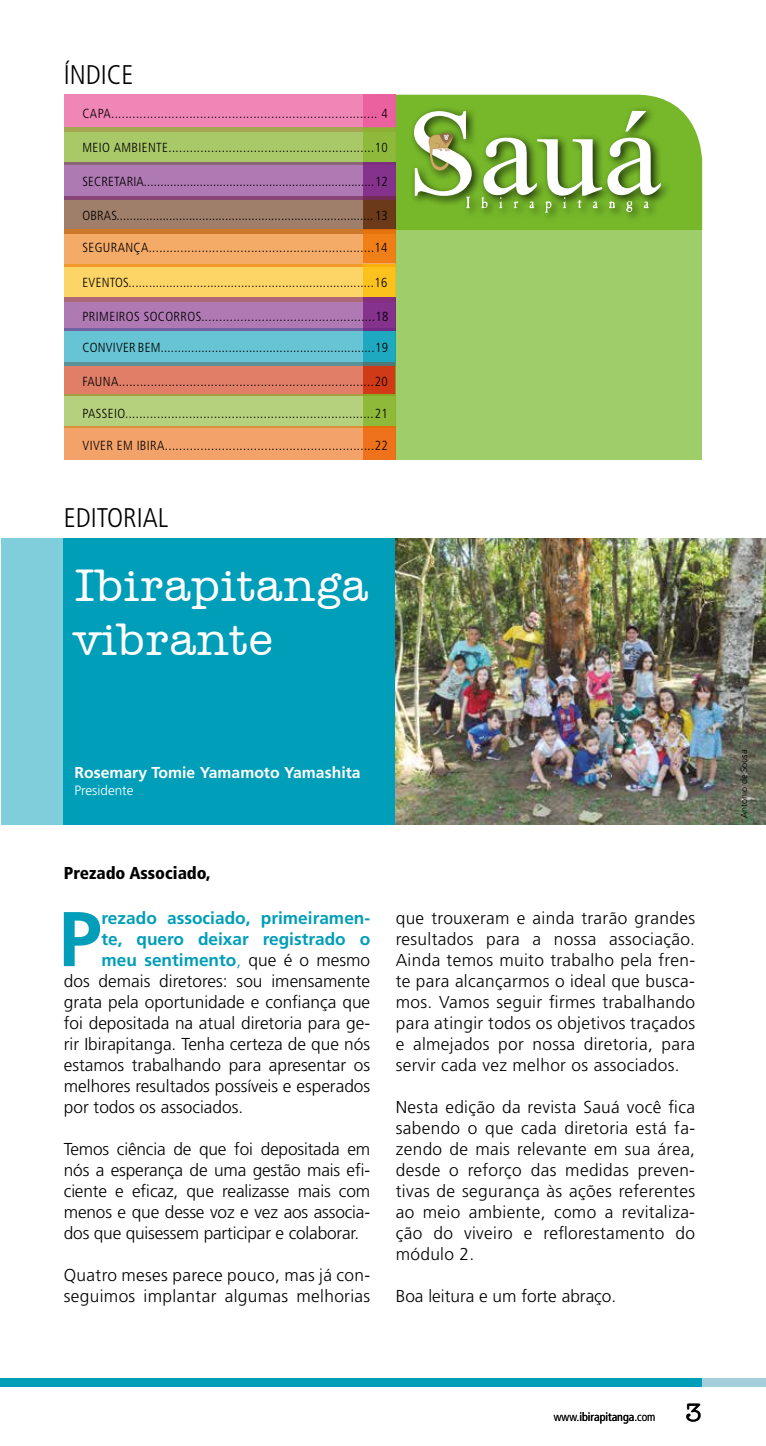
<style>
.page{position:relative;width:766px;height:1446px;background:#fff}
.page>*{position:absolute;margin:0;border:0;box-sizing:border-box;transform-origin:0 0}
.t1{font:700 77.4px "Frutiger LT Std";color:#009eb8}
.t2{font:500 46.8px/54.2px "Amer Typewriter IT Cby BT";letter-spacing:.02em;color:#fff}
.t3{font:300 condensed 27px "Frutiger LT Std";color:#000}
.t4{font:300 17.25px/21px "Frutiger LT Std";color:#000;text-align:justify}
.t5{font:700 17.25px "Frutiger LT Std";color:#009eb8}
.t6{font:300 17.25px/21px "Frutiger LT Std";letter-spacing:.02em;color:#000}
.t7{font:900 condensed 17.25px "Frutiger LT Std";color:#000}
.t8{font:700 15.75px "Frutiger LT Std";color:#fff}
.t9{font:300 13.5px "Frutiger LT Std";color:#fff}
.t10{font:300 condensed 13.2px "Frutiger LT Std";letter-spacing:.03em;color:#000}
.t11{font:300 condensed 13.2px "Frutiger LT Std";letter-spacing:.01em;color:#000}
.t12{font:condensed 12px "Frutiger LT Std";color:#000}
.t13{font:300 9px "Frutiger LT Std";color:#000}
.s1{font-weight:300}
.s2{font-weight:300;color:#000}
.s3{font-family:"American Typewriter Std";font-weight:500;font-stretch:normal;font-size:25.5px}
</style>
<div class="page">
<div style="left:64px;top:362px;width:331px;height:34px;background:#e07e67"></div>
<div style="left:362px;top:362px;width:33px;height:34px;background:#d03a17"></div>
<div style="left:0;top:1378px;width:702px;height:9px;background:#009eb8"></div>
<div style="left:702px;top:1378px;width:63px;height:9px;background:#a4cedc"></div>
<div style="left:64px;top:538px;width:701px;height:286px;background:#009eb8"></div>
<div style="left:1px;top:538px;width:63px;height:286px;background:#80cedb"></div>
<img style="left:395px;top:538px;width:370px;height:286px">
<div style="left:395px;top:217px;width:307px;height:242px;background:#9fcd6a"></div>
<svg style="left:395px;top:95px;width:307px;height:135px;background:#87b94c"></svg>
<div style="left:64px;top:95px;width:331px;height:37px;background:#f086b6"></div>
<div style="left:64px;top:199px;width:298px;height:31px;background:#9f7e6a"></div>
<div style="left:64px;top:264px;width:331px;height:37px;background:#fcd566"></div>
<svg style="left:64px;top:230px;width:331px;height:37px;background:#efa45b"></svg>
<div style="left:362px;top:95px;width:33px;height:33px;background:#eb61a0"></div>
<div style="left:362px;top:196px;width:33px;height:34px;background:#6b3a1a"></div>
<svg style="left:362px;top:264px;width:33px;height:33px"></svg>
<div style="left:362px;top:230px;width:33px;height:33px;background:#ef7f16"></div>
<svg style="left:64px;top:128px;width:331px;height:34px;background:#a8c465"></svg>
<div style="left:362px;top:128px;width:33px;height:33px;background:#8fb93b"></div>
<svg style="left:64px;top:162px;width:331px;height:37px;background:#a872a9"></svg>
<div style="left:362px;top:162px;width:33px;height:34px;background:linear-gradient(to bottom,#823189,#85328d)"></div>
<svg style="left:64px;top:331px;width:331px;height:34px;background:#64becd"></svg>
<div style="left:362px;top:328px;width:33px;height:34px;background:#1ea9c0"></div>
<div style="left:64px;top:394px;width:331px;height:33px;background:#b5d17e"></div>
<div style="left:362px;top:394px;width:33px;height:33px;background:#8eb939"></div>
<svg style="left:64px;top:297px;width:298px;height:34px;background:#a974a9"></svg>
<div style="left:362px;top:297px;width:33px;height:34px;background:linear-gradient(to bottom,#863187,#80318d)"></div>
<div style="left:64px;top:426px;width:331px;height:33px;background:#f3a36a"></div>
<div style="left:362px;top:426px;width:33px;height:33px;background:#ed721b"></div>
<h3 class="t3" style="left:64px;top:59px;width:71px">ÍNDICE</h3>
<p class="t10" style="left:82px;top:106px;width:307px">CAPA........................................................................... 4</p>
<p class="t10" style="left:82px;top:139px;width:307px">MEIO AMBIENTE..........................................................10</p>
<p class="t11" style="left:82px;top:174px;width:307px">SECRETARIA...................................................................... 12</p>
<p class="t10" style="left:82px;top:208px;width:307px">OBRAS.............................................................................. 13</p>
<p class="t10" style="left:82px;top:240px;width:306px">SEGURANÇA................................................................14</p>
<p class="t10" style="left:82px;top:275px;width:306px">EVENTOS........................................................................ 16</p>
<p class="t10" style="left:82px;top:309px;width:307px">PRIMEIROS SOCORROS.................................................18</p>
<p class="t10" style="left:82px;top:340px;width:307px">CONVIVER BEM............................................................... 19</p>
<p class="t10" style="left:82px;top:374px;width:307px">FAUNA........................................................................ 20</p>
<p class="t10" style="left:82px;top:406px;width:307px">PASSEIO...................................................................... 21</p>
<p class="t10" style="left:82px;top:438px;width:307px">VIVER EM IBIRA...........................................................22</p>
<h3 class="t3" style="left:64px;top:503px;width:106px">EDITORIAL</h3>
<h2 class="t2" style="left:74px;top:557px;width:295px">Ibirapitanga vibrante</h2>
<p class="t8" style="left:74px;top:764px;width:287px">Rosemary Tomie Yamamoto Yamashita</p>
<p class="t9" style="left:74px;top:782px;width:61px">Presidente</p>
<p class="t7" style="left:64px;top:863px;width:148px">Prezado Associado,</p>
<h1 class="t1" style="left:58px;top:894px;width:45px">P</h1>
<p class="t5" style="left:101px;top:908px;width:270px">rezado associado, primeiramen-</p>
<p class="t5" style="left:101px;top:929px;width:270px">te, quero deixar registrado o</p>
<p class="t5" style="left:101px;top:950px;width:270px">meu sentimento<span class="s1">,</span> <span class="s2">que é o mesmo</span></p>
<p class="t4" style="left:64px;top:971px;width:308px">dos demais diretores: sou imensamente</p>
<p class="t4" style="left:64px;top:992px;width:308px">grata pela oportunidade e confiança que</p>
<p class="t4" style="left:64px;top:1013px;width:308px">foi depositada na atual diretoria para ge-</p>
<p class="t4" style="left:64px;top:1034px;width:308px">rir Ibirapitanga. Tenha certeza de que nós</p>
<p class="t4" style="left:64px;top:1055px;width:308px">estamos trabalhando para apresentar os</p>
<p class="t4" style="left:64px;top:1076px;width:308px">melhores resultados possíveis e esperados</p>
<p class="t4" style="left:64px;top:1097px;width:181px">por todos os associados.</p>
<p class="t4" style="left:64px;top:1139px;width:308px">Temos ciência de que foi depositada em nós a esperança de uma gestão mais efi&shy;ciente e eficaz, que realizasse mais com menos e que desse voz e vez aos associa&shy;dos que quisessem participar e colaborar.</p>
<p class="t6" style="left:64px;top:1265px;width:308px">Quatro meses parece pouco, mas já con&shy;seguimos implantar algumas melhorias</p>
<p class="t4" style="left:395px;top:908px;width:301px">que trouxeram e ainda trarão grandes resultados para a nossa associação.<br>Ainda temos muito trabalho pela fren&shy;te para alcançarmos o ideal que busca&shy;mos. Vamos seguir firmes trabalhando para atingir todos os objetivos traçados e almejados por nossa diretoria, para servir cada vez melhor os associados.</p>
<p class="t4" style="left:395px;top:1097px;width:301px">Nesta edição da revista Sauá você fica sabendo o que cada diretoria está fa&shy;zendo de mais relevante em sua área, desde o reforço das medidas preven&shy;tivas de segurança às ações referentes ao meio ambiente, como a revitaliza&shy;ção do viveiro e reflorestamento do módulo 2.</p>
<p class="t4" style="left:395px;top:1286px;width:222px">Boa leitura e um forte abraço.</p>
<p class="t12" style="left:553px;top:1410px;width:150px"><span class="s1">www.</span>ibirapitanga<span class="s1">.com</span> <span class="s3">3</span></p>
<p class="t13" style="left:738px;top:818px;width:70px;rotate:-90deg">Antonio de Sousa</p>
</div>
